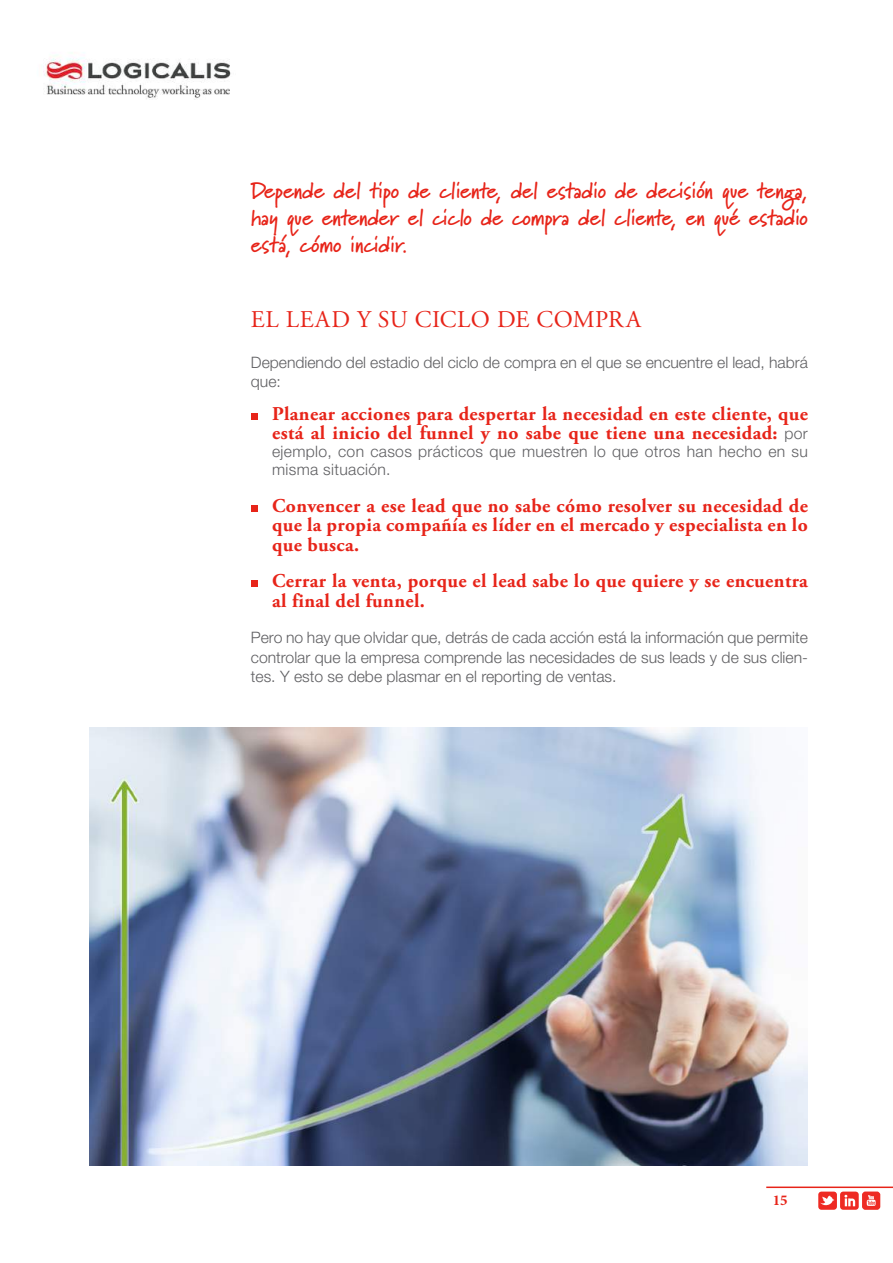
<style>
.page{position:relative;width:893px;height:1263px;background:#fff}
.page>*{position:absolute;margin:0;border:0;box-sizing:border-box;transform-origin:0 0}
.t1{font:24px "Adobe Garamond Pro";letter-spacing:.02em;color:#e72419}
.t2{font:700 22.5px/27px "Marydale";letter-spacing:-.01em;color:#e72419;text-align:justify}
.t3{font:700 19.5px/19.5px "Adobe Garamond Pro";letter-spacing:.02em;color:#e72419}
.t4{font:300 15.75px/19.5px "Helvetica Neue LT Std";color:#5f5f62}
.t5{font:300 15.75px/18px "Helvetica Neue LT Std";letter-spacing:.02em;color:#5f5f62}
.t6{font:700 15px "Minion Pro";color:#e72419}
.s1{font-family:"Helvetica Neue LT Std";font-weight:300;font-size:15.75px;color:#5f5f62}
</style>
<div class="page">
<img style="left:43px;top:52px;width:188px;height:48px">
<hr style="left:766px;top:1186px;width:127px;height:2px;background:#e72419">
<svg style="left:818px;top:1192px;width:41px;height:18px"></svg>
<div style="left:862px;top:1191px;width:18px;height:19px;background:#ee2a23;border-radius:3px"></div>
<svg style="left:867px;top:1195px;width:9px;height:11px"></svg>
<div style="left:251px;top:413px;width:6px;height:7px;background:#e72419"></div>
<div style="left:251px;top:505px;width:6px;height:7px;background:#e72419"></div>
<svg style="left:251px;top:581px;width:6px;height:6px"></svg>
<img style="left:89px;top:728px;width:719px;height:437px">
<p class="t2" style="left:251px;top:177px;width:559px">Depende del tipo de cliente, del estadio de decisión que tenga, hay que entender el ciclo de compra del cliente, en qué estadio está, cómo incidir.</p>
<p class="t1" style="left:251px;top:305px;width:392px">EL LEAD Y SU CICLO DE COMPRA</p>
<p class="t4" style="left:251px;top:352px;width:558px">Dependiendo del estadio del ciclo de compra en el que se encuentre el lead, habrá que:</p>
<p class="t3" style="left:272px;top:404px;width:537px">Planear acciones para despertar la necesidad en este cliente, que está al inicio del funnel y no sabe que tiene una necesidad: <span class="s1">por</span></p>
<p class="t5" style="left:272px;top:442px;width:537px">ejemplo, con casos prácticos que muestren lo que otros han hecho en su misma situación.</p>
<p class="t3" style="left:272px;top:496px;width:537px;text-align:justify">Convencer a ese lead que no sabe cómo resolver su necesidad de que la propia compañía es líder en el mercado y especialista en lo que busca.</p>
<p class="t3" style="left:272px;top:572px;width:537px">Cerrar la venta, porque el lead sabe lo que quiere y se encuentra al final del funnel.</p>
<p class="t4" style="left:251px;top:627px;width:559px;text-align:justify">Pero no hay que olvidar que, detrás de cada acción está la información que permite controlar que la empresa comprende las necesidades de sus leads y de sus clien&shy;tes. Y esto se debe plasmar en el reporting de ventas.</p>
<p class="t6" style="left:773px;top:1189px;width:16px">15</p>
</div>
